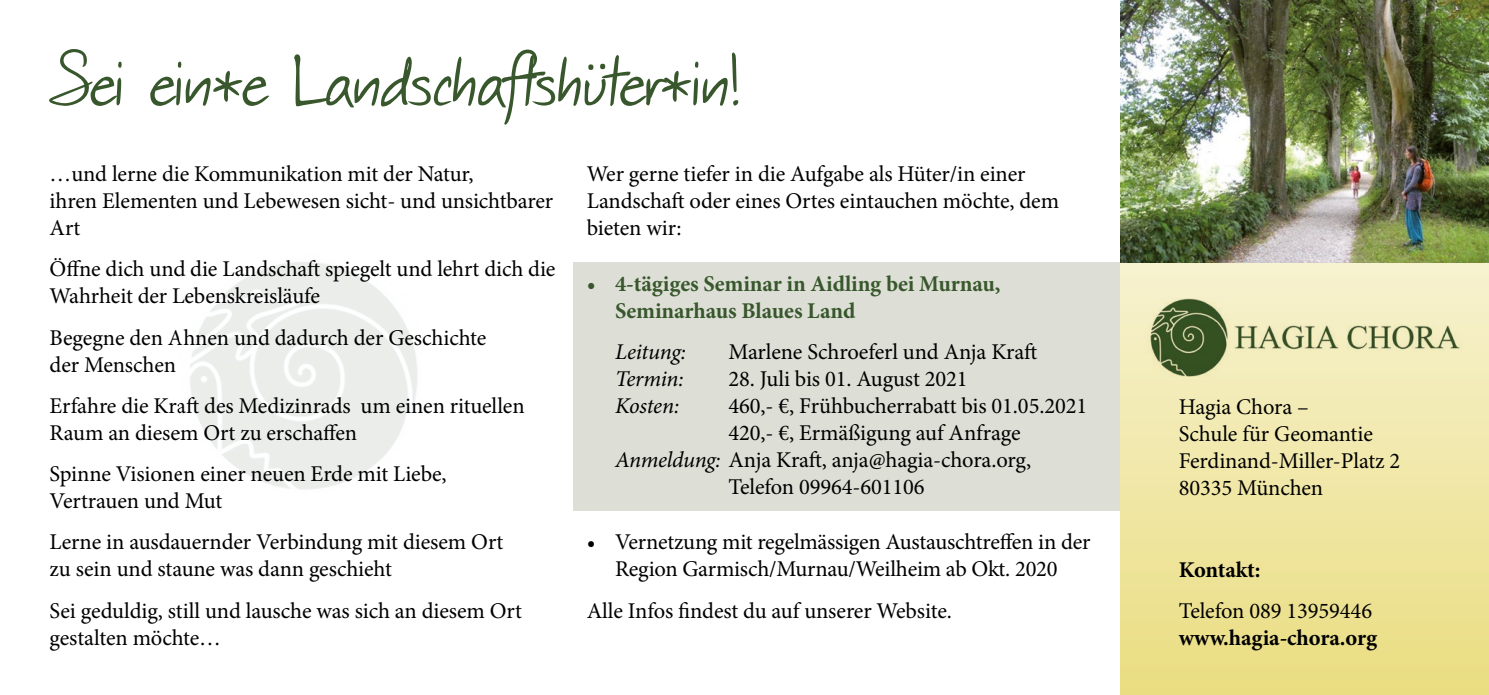
<style>
.page{position:relative;width:1489px;height:695px;background:#fff}
.page>*{position:absolute;margin:0;border:0;box-sizing:border-box;transform-origin:0 0}
.t1{font:70px "Thery Handwriting";color:#38572c}
.t2{font:22.5px/27px "Minion Pro";letter-spacing:-.005em;color:#000}
.t3{font:700 22.5px/27px "Minion Pro";letter-spacing:-.005em;color:#38572c}
.t4{font:700 22.5px "Minion Pro";letter-spacing:-.005em;color:#000}
.t5{font:italic 22.5px "Minion Pro";letter-spacing:-.015em;color:#000}
.s1{font-style:italic}
</style>
<div class="page">
<div style="left:573px;top:262px;width:547px;height:248px;background:#dddfd6"></div>
<svg style="left:1120px;top:262px;width:368px;height:432px;background:#efe6a5"></svg>
<img style="left:1120px;top:0;width:368px;height:262px">
<img style="left:1234px;top:323px;width:254px;height:28px">
<img style="left:1144px;top:298px;width:86px;height:78px">
<h1 class="t1" style="left:50px;top:34px;width:693px">Sei ein*e Landschaftshüter*in!</h1>
<p class="t2" style="left:50px;top:161px;width:505px">…und lerne die Kommunikation mit der Natur,<br>ihren Elementen und Lebewesen sicht- und unsichtbarer<br>Art</p>
<p class="t2" style="left:50px;top:256px;width:507px">Öffne dich und die Landschaft spiegelt und lehrt dich die<br>Wahrheit der Lebenskreisläufe</p>
<p class="t2" style="left:50px;top:324px;width:438px">Begegne den Ahnen und dadurch der Geschichte der Menschen</p>
<p class="t2" style="left:50px;top:392px;width:476px">Erfahre die Kraft des Medizinrads um einen rituellen<br>Raum an diesem Ort zu erschaffen</p>
<p class="t2" style="left:50px;top:460px;width:398px">Spinne Visionen einer neuen Erde mit Liebe,<br>Vertrauen und Mut</p>
<p class="t2" style="left:50px;top:528px;width:455px">Lerne in ausdauernder Verbindung mit diesem Ort zu sein und staune was dann geschieht</p>
<p class="t2" style="left:50px;top:597px;width:474px">Sei geduldig, still und lausche was sich an diesem Ort gestalten möchte…</p>
<p class="t2" style="left:586px;top:161px;width:474px">Wer gerne tiefer in die Aufgabe als Hüter/in einer<br>Landschaft oder eines Ortes eintauchen möchte, dem bieten wir:</p>
<p class="t3" style="left:615px;top:269px;width:387px;text-indent:-28px">• 4-tägiges Seminar in Aidling bei Murnau,<br>Seminarhaus Blaues Land</p>
<p class="t5" style="left:615px;top:336px;width:72px">Leitung:</p>
<p class="t2" style="left:728px;top:338px;width:310px">Marlene Schroeferl und Anja Kraft</p>
<p class="t5" style="left:615px;top:363px;width:70px">Termin:</p>
<p class="t2" style="left:728px;top:365px;width:240px">28. Juli bis 01. August 2021</p>
<p class="t5" style="left:615px;top:390px;width:66px">Kosten:</p>
<p class="t2" style="left:728px;top:392px;width:360px">460,- €, Frühbucherrabatt bis 01.05.2021</p>
<p class="t2" style="left:728px;top:419px;width:294px">420,- €, Ermäßigung auf Anfrage</p>
<p class="t2" style="left:615px;top:446px;width:417px"><span class="s1">Anmeldung:</span> Anja Kraft, anja@hagia-chora.org,</p>
<p class="t2" style="left:728px;top:473px;width:198px">Telefon 09964-601106</p>
<p class="t2" style="left:586px;top:528px;width:505px;text-align:center">• Vernetzung mit regelmässigen Austauschtreffen in der<br>Region Garmisch/Murnau/Weilheim ab Okt. 2020</p>
<p class="t2" style="left:586px;top:597px;width:366px">Alle Infos findest du auf unserer Website.</p>
<p class="t2" style="left:1178px;top:393px;width:223px">Hagia Chora –<br>Schule für Geomantie<br>Ferdinand-Miller-Platz 2<br>80335 München</p>
<p class="t4" style="left:1178px;top:554px;width:83px">Kontakt:</p>
<p class="t2" style="left:1178px;top:597px;width:195px">Telefon 089 13959446</p>
<p class="t4" style="left:1178px;top:622px;width:200px">www.hagia-chora.org</p>
</div>
